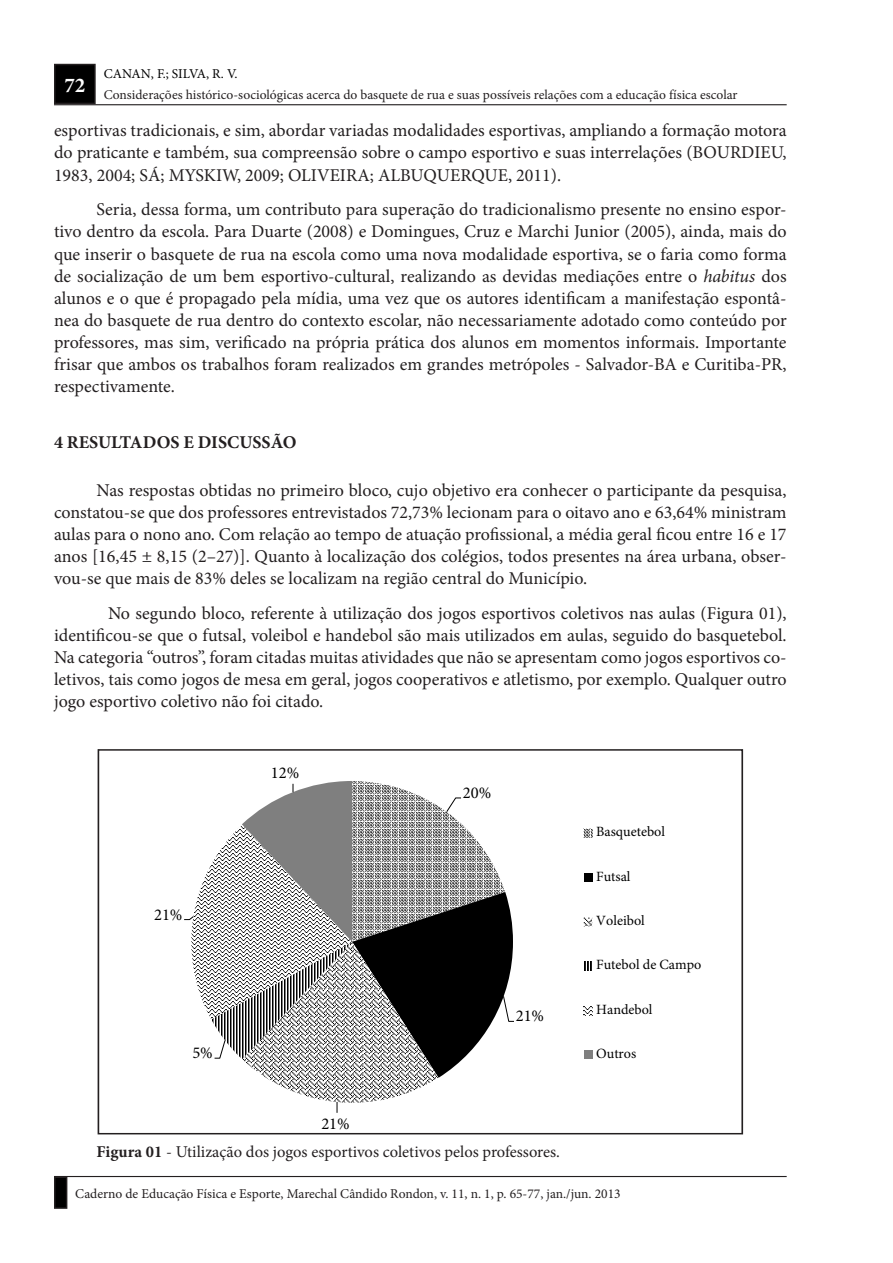
<style>
.page{position:relative;width:893px;height:1263px;background:#fff}
.page>*{position:absolute;margin:0;border:0;box-sizing:border-box;transform-origin:0 0}
.t1{font:700 21px "Minion Pro";color:#fff}
.PARÁGRAFO_NORMAL{font:18px/22px "Minion Pro";color:#231f20;text-align:justify}
.TÍTULO_PRIMÁRIO{font:700 18px "Minion Pro";color:#231f20}
.PARÁGRAFO_NORMAL-2{font:16.5px "Minion Pro";color:#231f20}
.t2{font:16.5px "Minion Pro";color:#000}
.t3{font:14.1px "Minion Pro";color:#000}
.t4{font:13.5px "Minion Pro";color:#231f20}
.t5{font:13.5px "Minion Pro";letter-spacing:-.005em;color:#000}
.s1{font-style:italic}
.s2{font-weight:700}
</style>
<div class="page">
<hr style="left:54px;top:1176px;width:733px;height:1px;background:#231f20">
<div style="left:55px;top:65px;width:40px;height:38px;background:#000"></div>
<div style="left:54px;top:64px;width:42px;height:40px;border:2px solid #231f20"></div>
<hr style="left:54px;top:104px;width:733px;height:1px;background:#231f20">
<div style="left:55px;top:1177px;width:12px;height:31px;background:#000"></div>
<div style="left:54px;top:1176px;width:13px;height:33px;border:2px solid #231f20"></div>
<svg style="left:184px;top:781px;width:409px;height:332px"></svg>
<div style="left:98px;top:749px;width:645px;height:385px;border:2px solid #231f20"></div>
<p class="t5" style="left:104px;top:65px;width:135px">CANAN, F.; SILVA, R. V.</p>
<p class="t4" style="left:104px;top:86px;width:635px">Considerações histórico-sociológicas acerca do basquete de rua e suas possíveis relações com a educação física escolar</p>
<p class="t1" style="left:64px;top:70px;width:22px">72</p>
<p class="PARÁGRAFO_NORMAL" style="left:54px;top:120px;width:734px">esportivas tradicionais, e sim, abordar variadas modalidades esportivas, ampliando a formação motora do praticante e também, sua compreensão sobre o campo esportivo e suas interrelações (BOURDIEU, 1983, 2004; SÁ; MYSKIW, 2009; OLIVEIRA; ALBUQUERQUE, 2011).</p>
<p class="PARÁGRAFO_NORMAL" style="left:54px;top:199px;width:734px;text-indent:43px">Seria, dessa forma, um contributo para superação do tradicionalismo presente no ensino espor&shy;tivo dentro da escola. Para Duarte (2008) e Domingues, Cruz e Marchi Junior (2005), ainda, mais do que inserir o basquete de rua na escola como uma nova modalidade esportiva, se o faria como forma de socialização de um bem esportivo-cultural, realizando as devidas mediações entre o <span class="s1">habitus</span> dos alunos e o que é propagado pela mídia, uma vez que os autores identificam a manifestação espontâ&shy;nea do basquete de rua dentro do contexto escolar, não necessariamente adotado como conteúdo por professores, mas sim, verificado na própria prática dos alunos em momentos informais. Importante frisar que ambos os trabalhos foram realizados em grandes metrópoles - Salvador-BA e Curitiba-PR, respectivamente.</p>
<p class="TÍTULO_PRIMÁRIO" style="left:54px;top:430px;width:244px">4 RESULTADOS E DISCUSSÃO</p>
<p class="PARÁGRAFO_NORMAL" style="left:54px;top:479px;width:734px;text-indent:43px">Nas respostas obtidas no primeiro bloco, cujo objetivo era conhecer o participante da pesquisa, constatou-se que dos professores entrevistados 72,73% lecionam para o oitavo ano e 63,64% ministram aulas para o nono ano. Com relação ao tempo de atuação profissional, a média geral ficou entre 16 e 17 anos [16,45 ± 8,15 (2–27)]. Quanto à localização dos colégios, todos presentes na área urbana, obser&shy;vou-se que mais de 83% deles se localizam na região central do Município.</p>
<p class="PARÁGRAFO_NORMAL" style="left:54px;top:602px;width:734px;text-indent:54px">No segundo bloco, referente à utilização dos jogos esportivos coletivos nas aulas (Figura 01), identificou-se que o futsal, voleibol e handebol são mais utilizados em aulas, seguido do basquetebol.<br>Na categoria “outros”, foram citadas muitas atividades que não se apresentam como jogos esportivos co&shy;letivos, tais como jogos de mesa em geral, jogos cooperativos e atletismo, por exemplo. Qualquer outro jogo esportivo coletivo não foi citado.</p>
<p class="t2" style="left:154px;top:903px;width:30px">21%</p>
<p class="t2" style="left:192px;top:1042px;width:22px">5%</p>
<p class="t2" style="left:271px;top:761px;width:30px">12%</p>
<p class="t2" style="left:321px;top:1113px;width:30px">21%</p>
<p class="t2" style="left:463px;top:782px;width:30px">20%</p>
<p class="t2" style="left:516px;top:1005px;width:30px">21%</p>
<p class="PARÁGRAFO_NORMAL-2" style="left:97px;top:1140px;width:465px"><span class="s2">Figura 01</span> - Utilização dos jogos esportivos coletivos pelos professores.</p>
<p class="t3" style="left:596px;top:822px;width:70px">Basquetebol</p>
<p class="t3" style="left:596px;top:867px;width:36px">Futsal</p>
<p class="t3" style="left:596px;top:911px;width:50px">Voleibol</p>
<p class="t3" style="left:596px;top:955px;width:107px">Futebol de Campo</p>
<p class="t3" style="left:596px;top:1000px;width:58px">Handebol</p>
<p class="t3" style="left:596px;top:1044px;width:42px">Outros</p>
<p class="t4" style="left:75px;top:1184px;width:547px">Caderno de Educação Física e Esporte, Marechal Cândido Rondon, v. 11, n. 1, p. 65-77, jan./jun. 2013</p>
</div>
